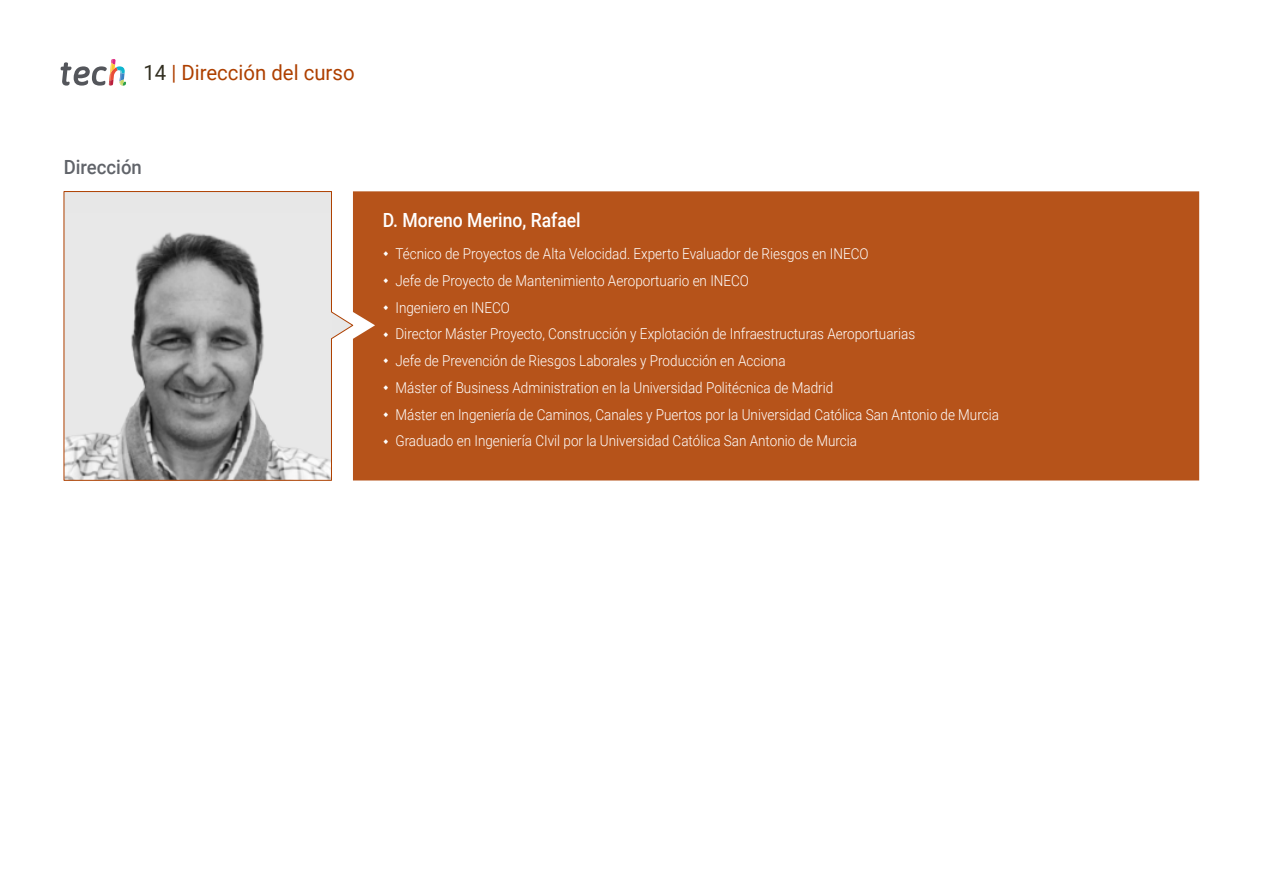
<style>
.page{position:relative;width:1263px;height:893px;background:#fff}
.page>*{position:absolute;margin:0;border:0;box-sizing:border-box;transform-origin:0 0}
.t1{font:21px "Roboto";color:#ae4000}
.t2{font:500 19.5px "Roboto";color:#fff;scale:.9 1}
.t3{font:500 19.5px "Roboto";color:#61646a;scale:.95 1}
.t4{font:300 15px/26.7px "Roboto";color:#fff;scale:.9 1}
.s1{color:#312e20}
</style>
<div class="page">
<svg style="left:61px;top:59px;width:65px;height:27px"></svg>
<div style="left:353px;top:191px;width:846px;height:289px;background:#b6531a"></div>
<svg style="left:64px;top:191px;width:289px;height:290px;background:#c1c0bf"></svg>
<svg style="left:384px;top:251px;width:4px;height:5px"></svg>
<svg style="left:384px;top:278px;width:4px;height:5px"></svg>
<svg style="left:384px;top:305px;width:4px;height:5px"></svg>
<svg style="left:384px;top:332px;width:4px;height:5px"></svg>
<svg style="left:384px;top:358px;width:4px;height:5px"></svg>
<svg style="left:384px;top:385px;width:4px;height:5px"></svg>
<svg style="left:384px;top:412px;width:4px;height:5px"></svg>
<svg style="left:384px;top:439px;width:4px;height:5px"></svg>
<h1 class="t1" style="left:144px;top:57px;width:213px"><span class="s1">14</span> | Dirección del curso</h1>
<h2 class="t3" style="left:64px;top:154px;width:84px">Dirección</h2>
<h2 class="t2" style="left:383px;top:207px;width:222px">D. Moreno Merino, Rafael</h2>
<p class="t4" style="left:395px;top:240px;width:672px">Técnico de Proyectos de Alta Velocidad. Experto Evaluador de Riesgos en INECO<br>Jefe de Proyecto de Mantenimiento Aeroportuario en INECO<br>Ingeniero en INECO<br>Director Máster Proyecto, Construcción y Explotación de Infraestructuras Aeroportuarias<br>Jefe de Prevención de Riesgos Laborales y Producción en Acciona<br>Máster of Business Administration en la Universidad Politécnica de Madrid<br>Máster en Ingeniería de Caminos, Canales y Puertos por la Universidad Católica San Antonio de Murcia Graduado en Ingeniería CIvil por la Universidad Católica San Antonio de Murcia</p>
</div>
